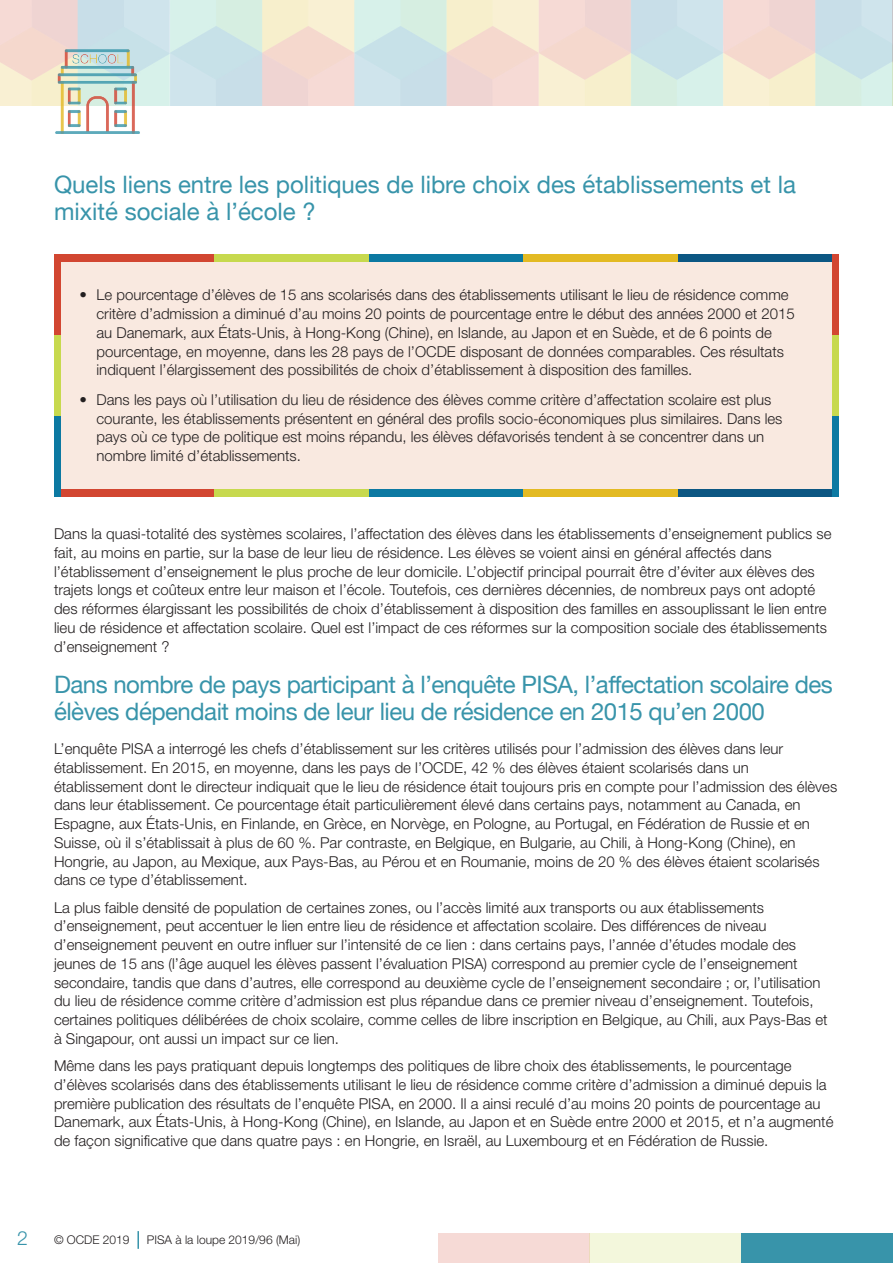
<style>
.page{position:relative;width:893px;height:1263px;background:#fff}
.page>*{position:absolute;margin:0;border:0;box-sizing:border-box;transform-origin:0 0}
.t1{font:24px/27px "Helvetica Neue";letter-spacing:-.02em;color:#3894aa}
.t2{font:24px/27px "Helvetica Neue";color:#3894aa}
.t3{font:300 19.5px "Helvetica Neue LT Std";color:#3894aa}
.t4{font:300 15px/18.8px "Helvetica Neue LT Std";color:#231f20}
.t5{font:300 12px "Helvetica Neue LT Std";color:#231f20}
</style>
<div class="page">
<div style="left:438px;top:1233px;width:151px;height:30px;background:#f6dad6"></div>
<div style="left:589px;top:1233px;width:152px;height:30px;background:#f3f7dc"></div>
<div style="left:741px;top:1233px;width:152px;height:30px;background:#3894aa"></div>
<hr style="left:892px;top:1233px;width:1px;height:30px;background:#e6ba21">
<img style="left:0;top:0;width:893px;height:105px">
<svg style="left:137px;top:1231px;width:2px;height:18px"></svg>
<img style="left:54px;top:48px;width:87px;height:86px">
<div style="left:13px;top:19px;width:13px;height:13px;background:#f6dad5"></div>
<div style="left:54px;top:259px;width:784px;height:230px;background:#f9e9e0"></div>
<div style="left:60px;top:254px;width:154px;height:8px;background:#d24631"></div>
<div style="left:214px;top:254px;width:155px;height:8px;background:#c7d94e"></div>
<div style="left:369px;top:254px;width:154px;height:8px;background:#0c79a2"></div>
<div style="left:523px;top:254px;width:155px;height:8px;background:#e3ba23"></div>
<div style="left:678px;top:254px;width:155px;height:8px;background:#0c5783"></div>
<div style="left:59px;top:489px;width:155px;height:7px;background:#d24631"></div>
<div style="left:214px;top:489px;width:155px;height:7px;background:#c7d94e"></div>
<div style="left:369px;top:489px;width:154px;height:7px;background:#0c79a2"></div>
<div style="left:523px;top:489px;width:155px;height:7px;background:#e3ba23"></div>
<div style="left:678px;top:489px;width:155px;height:7px;background:#0c5783"></div>
<div style="left:54px;top:254px;width:7px;height:81px;background:#d24631"></div>
<div style="left:54px;top:335px;width:7px;height:81px;background:#c7d94e"></div>
<div style="left:54px;top:416px;width:7px;height:80px;background:#0c79a2"></div>
<div style="left:833px;top:254px;width:6px;height:81px;background:#d24631"></div>
<div style="left:833px;top:335px;width:6px;height:81px;background:#c7d94e"></div>
<div style="left:833px;top:416px;width:6px;height:80px;background:#0c79a2"></div>
<h1 class="t2" style="left:54px;top:172px;width:743px">Quels liens entre les politiques de libre choix des établissements et la mixité sociale à l’école ?</h1>
<p class="t4" style="left:97px;top:285px;width:700px;text-indent:-17px">• Le pourcentage d’élèves de 15 ans scolarisés dans des établissements utilisant le lieu de résidence comme critère d’admission a diminué d’au moins 20 points de pourcentage entre le début des années 2000 et 2015 au Danemark, aux États-Unis, à Hong-Kong (Chine), en Islande, au Japon et en Suède, et de 6 points de pourcentage, en moyenne, dans les 28 pays de l’OCDE disposant de données comparables. Ces résultats indiquent l’élargissement des possibilités de choix d’établissement à disposition des familles.</p>
<p class="t4" style="left:97px;top:390px;width:687px;text-indent:-17px">• Dans les pays où l’utilisation du lieu de résidence des élèves comme critère d’affectation scolaire est plus courante, les établissements présentent en général des profils socio-économiques plus similaires. Dans les pays où ce type de politique est moins répandu, les élèves défavorisés tendent à se concentrer dans un nombre limité d’établissements.</p>
<p class="t4" style="left:54px;top:524px;width:779px">Dans la quasi-totalité des systèmes scolaires, l’affectation des élèves dans les établissements d’enseignement publics se fait, au moins en partie, sur la base de leur lieu de résidence. Les élèves se voient ainsi en général affectés dans l’établissement d’enseignement le plus proche de leur domicile. L’objectif principal pourrait être d’éviter aux élèves des trajets longs et coûteux entre leur maison et l’école. Toutefois, ces dernières décennies, de nombreux pays ont adopté des réformes élargissant les possibilités de choix d’établissement à disposition des familles en assouplissant le lien entre lieu de résidence et affectation scolaire. Quel est l’impact de ces réformes sur la composition sociale des établissements d’enseignement ?</p>
<h1 class="t1" style="left:54px;top:673px;width:780px">Dans nombre de pays participant à l’enquête PISA, l’affectation scolaire des élèves dépendait moins de leur lieu de résidence en 2015 qu’en 2000</h1>
<p class="t4" style="left:54px;top:739px;width:785px">L’enquête PISA a interrogé les chefs d’établissement sur les critères utilisés pour l’admission des élèves dans leur établissement. En 2015, en moyenne, dans les pays de l’OCDE, 42 % des élèves étaient scolarisés dans un établissement dont le directeur indiquait que le lieu de résidence était toujours pris en compte pour l’admission des élèves dans leur établissement. Ce pourcentage était particulièrement élevé dans certains pays, notamment au Canada, en Espagne, aux États-Unis, en Finlande, en Grèce, en Norvège, en Pologne, au Portugal, en Fédération de Russie et en Suisse, où il s’établissait à plus de 60 %. Par contraste, en Belgique, en Bulgarie, au Chili, à Hong-Kong (Chine), en Hongrie, au Japon, au Mexique, aux Pays-Bas, au Pérou et en Roumanie, moins de 20 % des élèves étaient scolarisés dans ce type d’établissement.</p>
<p class="t4" style="left:54px;top:898px;width:775px">La plus faible densité de population de certaines zones, ou l’accès limité aux transports ou aux établissements d’enseignement, peut accentuer le lien entre lieu de résidence et affectation scolaire. Des différences de niveau d’enseignement peuvent en outre influer sur l’intensité de ce lien : dans certains pays, l’année d’études modale des jeunes de 15 ans (l’âge auquel les élèves passent l’évaluation PISA) correspond au premier cycle de l’enseignement secondaire, tandis que dans d’autres, elle correspond au deuxième cycle de l’enseignement secondaire ; or, l’utilisation du lieu de résidence comme critère d’admission est plus répandue dans ce premier niveau d’enseignement. Toutefois, certaines politiques délibérées de choix scolaire, comme celles de libre inscription en Belgique, au Chili, aux Pays-Bas et à Singapour, ont aussi un impact sur ce lien.</p>
<p class="t4" style="left:54px;top:1056px;width:781px">Même dans les pays pratiquant depuis longtemps des politiques de libre choix des établissements, le pourcentage d’élèves scolarisés dans des établissements utilisant le lieu de résidence comme critère d’admission a diminué depuis la première publication des résultats de l’enquête PISA, en 2000. Il a ainsi reculé d’au moins 20 points de pourcentage au Danemark, aux États-Unis, à Hong-Kong (Chine), en Islande, au Japon et en Suède entre 2000 et 2015, et n’a augmenté de façon significative que dans quatre pays : en Hongrie, en Israël, au Luxembourg et en Fédération de Russie.</p>
<h2 class="t3" style="left:17px;top:1226px;width:12px">2</h2>
<p class="t5" style="left:54px;top:1233px;width:77px">© OCDE 2019</p>
<p class="t5" style="left:147px;top:1233px;width:155px">PISA à la loupe 2019/96 (Mai)</p>
</div>
